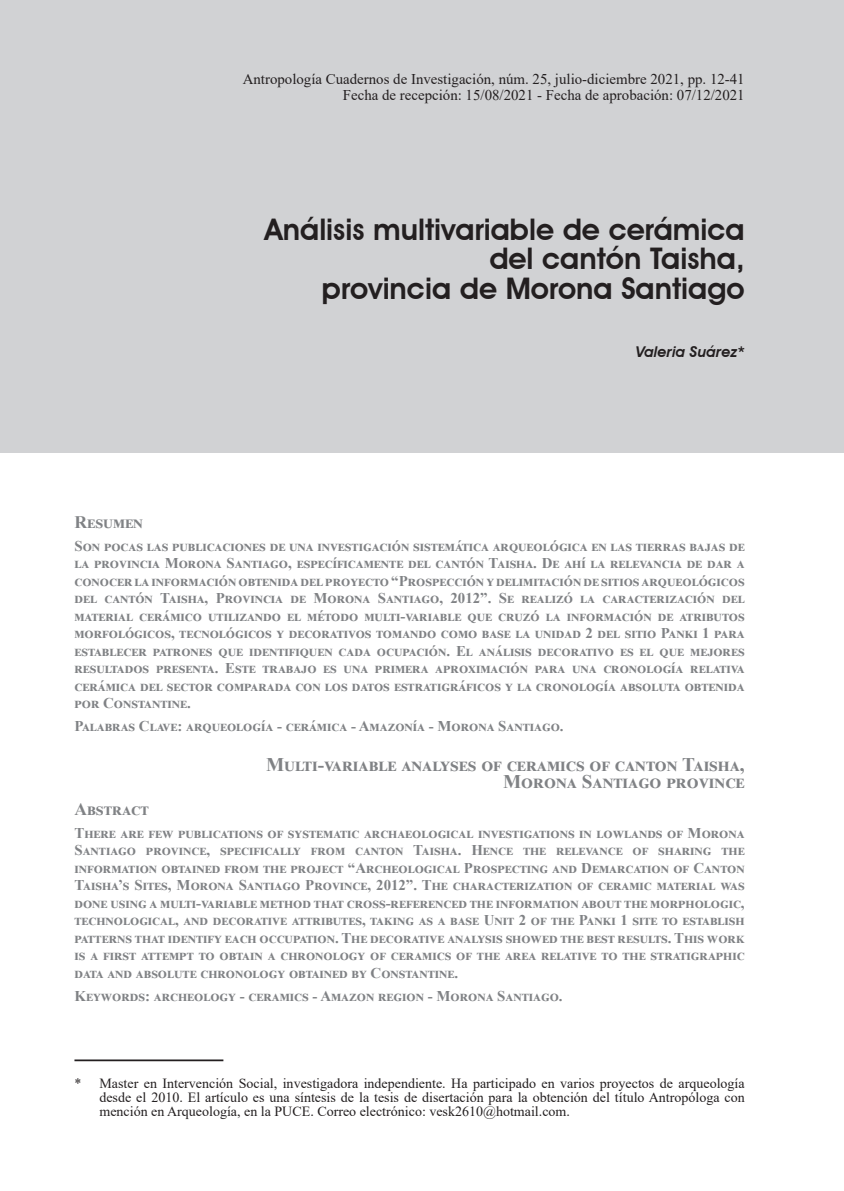
<style>
.page{position:relative;width:844px;height:1191px;background:#fff}
.page>*{position:absolute;margin:0;border:0;box-sizing:border-box;transform-origin:0 0}
.titulo{font:600 29.75px "Avant Garde IT Cby BT";color:#231f20}
.resumenes{font:700 19.25px "Times New Roman";letter-spacing:.03em;color:#808285}
.resumenes-2{font:700 17.5px "Times New Roman";letter-spacing:.025em;color:#808285}
.resumenes-3{font:700 14.88px/17.5px "Times New Roman";letter-spacing:.03em;color:#808285}
.t1{font:14.88px "Times New Roman";color:#231f20}
.Autor{font:italic 600 14.88px "Avant Garde IT Cby BT";color:#231f20}
.pie{font:14px/14px "Times New Roman";color:#231f20;text-align:justify}
</style>
<div class="page">
<div style="left:0;top:0;width:843px;height:452px;background:#d1d2d4"></div>
<hr style="left:74px;top:1059px;width:149px;height:2px;background:#231f20">
<p class="t1" style="left:243px;top:69px;width:503px">Antropología Cuadernos de Investigación, núm. 25, julio-diciembre 2021, pp. 12-41</p>
<p class="t1" style="left:343px;top:85px;width:403px">Fecha de recepción: 15/08/2021 - Fecha de aprobación: 07/12/2021</p>
<p class="titulo" style="left:265px;top:211px;width:481px">Análisis multivariable de cerámica</p>
<p class="titulo" style="left:489px;top:241px;width:257px">del cantón Taisha,</p>
<p class="titulo" style="left:322px;top:270px;width:424px">provincia de Morona Santiago</p>
<p class="Autor" style="left:636px;top:342px;width:110px">Valeria Suárez*</p>
<p class="resumenes-2" style="left:74px;top:509px;width:70px">Resumen</p>
<p class="resumenes-3" style="left:74px;top:536px;width:671px">Son pocas las publicaciones de una investigación sistemática arqueológica en las tierras bajas de la provincia Morona Santiago, específicamente del cantón Taisha. De ahí la relevancia de dar a conocer la información obtenida del proyecto “Prospección y delimitación de sitios arqueológicos del cantón Taisha, Provincia de Morona Santiago, 2012”. Se realizó la caracterización del material cerámico utilizando el método multi-variable que cruzó la información de atributos morfológicos, tecnológicos y decorativos tomando como base la unidad 2 del sitio Panki 1 para establecer patrones que identifiquen cada ocupación. El análisis decorativo es el que mejores resultados presenta. Este trabajo es una primera aproximación para una cronología relativa cerámica del sector comparada con los datos estratigráficos y la cronología absoluta obtenida por Constantine.</p>
<p class="resumenes-3" style="left:74px;top:716px;width:490px">Palabras Clave: arqueología - cerámica - Amazonía - Morona Santiago.</p>
<p class="resumenes" style="left:266px;top:750px;width:480px">Multi-variable analyses of ceramics of canton Taisha,</p>
<p class="resumenes" style="left:503px;top:767px;width:242px">Morona Santiago province</p>
<p class="resumenes-2" style="left:74px;top:797px;width:76px">Abstract</p>
<p class="resumenes-3" style="left:74px;top:823px;width:671px;text-align:justify">There are few publications of systematic archaeological investigations in lowlands of Morona Santiago province, specifically from canton Taisha. Hence the relevance of sharing the information obtained from the project “Archeological Prospecting and Demarcation of Canton Taisha’s Sites, Morona Santiago Province, 2012”. The characterization of ceramic material was done using a multi-variable method that cross-referenced the information about the morphologic, technological, and decorative attributes, taking as a base Unit 2 of the Panki 1 site to establish patterns that identify each occupation. The decorative analysis showed the best results. This work is a first attempt to obtain a chronology of ceramics of the area relative to the stratigraphic data and absolute chronology obtained by Constantine.</p>
<p class="resumenes-3" style="left:74px;top:986px;width:489px">Keywords: archeology - ceramics - Amazon region - Morona Santiago.</p>
<p class="pie" style="left:99px;top:1075px;width:646px;text-indent:-25px">* Master en Intervención Social, investigadora independiente. Ha participado en varios proyectos de arqueología desde el 2010. El artículo es una síntesis de la tesis de disertación para la obtención del título Antropóloga con mención en Arqueología, en la PUCE. Correo electrónico: vesk2610@hotmail.com.</p>
</div>
